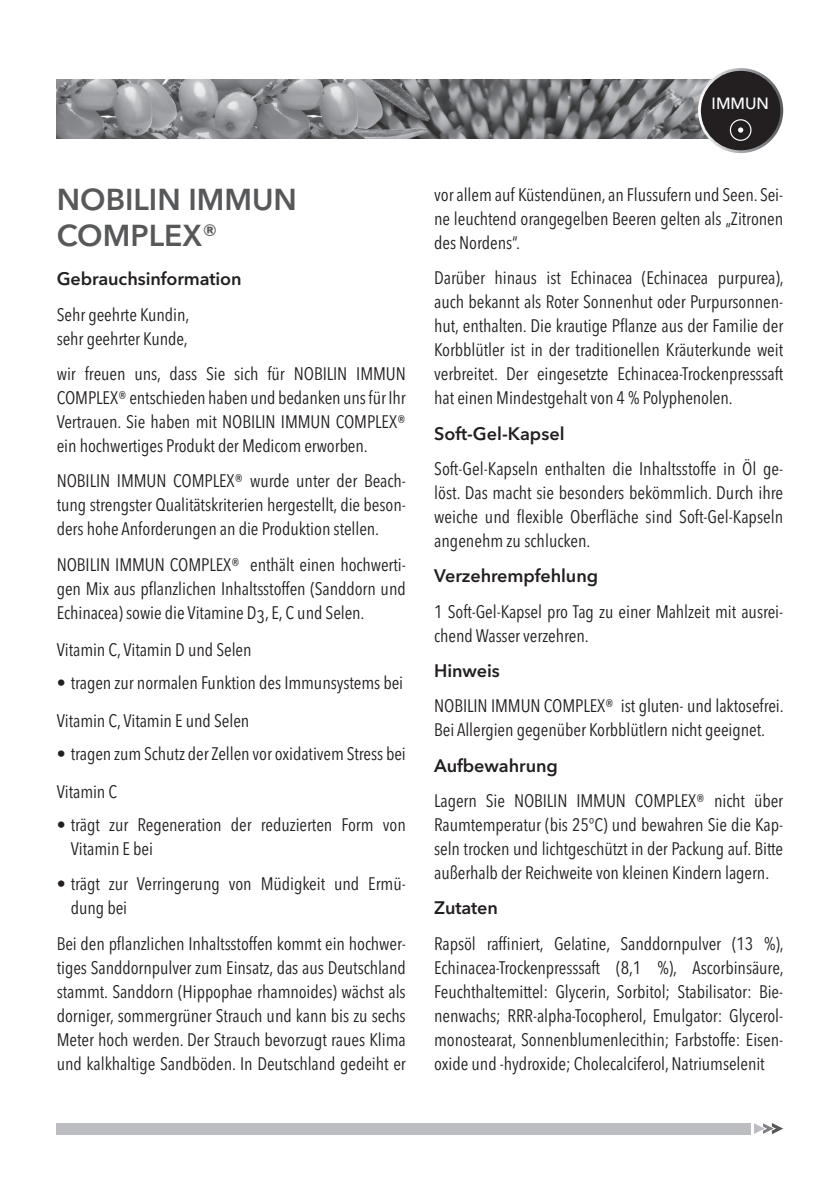
<style>
.page{position:relative;width:840px;height:1191px;background:#fff}
.page>*{position:absolute;margin:0;border:0;box-sizing:border-box;transform-origin:0 0}
.t1{font:600 30px "Avenir Next LT Pro";color:#57585a}
.Texto_Avenir_9pt__10{font:condensed 18px/24px "Avenir Next LT Pro";letter-spacing:-.005em;color:#231f20;text-align:justify}
.Texto_Avenir_9pt__12{font:condensed 18px/24px "Avenir Next LT Pro";letter-spacing:-.005em;color:#231f20}
.Texto_Avenir_9pt__10-2{font:600 18px "Avenir Next LT Pro";letter-spacing:-.005em;color:#231f20}
.t2{font:500 16.2px "Avenir Next LT Pro";color:#fff}
.s1{font-size:26px}
</style>
<div class="page">
<svg style="left:754px;top:1123px;width:28px;height:11px"></svg>
<div style="left:57px;top:1123px;width:693px;height:11px;background:#bcbdc0"></div>
<img style="left:57px;top:79px;width:653px;height:60px">
<svg style="left:697px;top:68px;width:85px;height:85px"></svg>
<div style="left:700px;top:71px;width:80px;height:79px;background:#231f20;border-radius:50%"></div>
<div style="left:729px;top:119px;width:22px;height:22px;border:1px solid #fff;border-radius:50%"></div>
<svg style="left:738px;top:127px;width:4px;height:6px"></svg>
<p class="t2" style="left:711px;top:94px;width:59px">IMMUN</p>
<p class="t1" style="left:57px;top:181px;width:241px">NOBILIN IMMUN</p>
<p class="t1" style="left:57px;top:217px;width:162px">COMPLEX<span class="s1">®</span></p>
<p class="Texto_Avenir_9pt__10-2" style="left:57px;top:268px;width:186px">Gebrauchsinformation</p>
<p class="Texto_Avenir_9pt__10" style="left:57px;top:302px;width:134px">Sehr geehrte Kundin, sehr geehrter Kunde,</p>
<p class="Texto_Avenir_9pt__10" style="left:57px;top:362px;width:350px">wir freuen uns, dass Sie sich für NOBILIN IMMUN COMPLEX® entschieden haben und bedanken uns für Ihr Vertrauen. Sie haben mit NOBILIN IMMUN COMPLEX® ein hochwertiges Produkt der Medicom erworben.</p>
<p class="Texto_Avenir_9pt__10" style="left:57px;top:469px;width:350px">NOBILIN IMMUN COMPLEX® wurde unter der Beach&shy;tung strengster Qualitätskriterien hergestellt, die beson&shy;ders hohe Anforderungen an die Produktion stellen.</p>
<p class="Texto_Avenir_9pt__10" style="left:57px;top:552px;width:350px">NOBILIN IMMUN COMPLEX® enthält einen hochwerti&shy;gen Mix aus pflanzlichen Inhaltsstoffen (Sanddorn und Echinacea) sowie die Vitamine D3, E, C und Selen.</p>
<p class="Texto_Avenir_9pt__10" style="left:57px;top:638px;width:196px">Vitamin C, Vitamin D und Selen</p>
<p class="Texto_Avenir_9pt__10" style="left:57px;top:671px;width:348px">• tragen zur normalen Funktion des Immunsystems bei</p>
<p class="Texto_Avenir_9pt__10" style="left:57px;top:708px;width:194px">Vitamin C, Vitamin E und Selen</p>
<p class="Texto_Avenir_9pt__10" style="left:57px;top:742px;width:350px">• tragen zum Schutz der Zellen vor oxidativem Stress bei</p>
<p class="Texto_Avenir_9pt__10" style="left:57px;top:779px;width:62px">Vitamin C</p>
<p class="Texto_Avenir_9pt__10" style="left:71px;top:812px;width:336px;text-indent:-14px">• trägt zur Regeneration der reduzierten Form von<br>Vitamin E bei</p>
<p class="Texto_Avenir_9pt__10" style="left:71px;top:872px;width:336px;text-indent:-14px">• trägt zur Verringerung von Müdigkeit und Ermü&shy;dung bei</p>
<p class="Texto_Avenir_9pt__10" style="left:57px;top:931px;width:350px">Bei den pflanzlichen Inhaltsstoffen kommt ein hochwer&shy;tiges Sanddornpulver zum Einsatz, das aus Deutschland stammt. Sanddorn (Hippophae rhamnoides) wächst als dorniger, sommergrüner Strauch und kann bis zu sechs Meter hoch werden. Der Strauch bevorzugt raues Klima und kalkhaltige Sandböden. In Deutschland gedeiht er</p>
<p class="Texto_Avenir_9pt__10" style="left:434px;top:182px;width:350px">vor allem auf Küstendünen, an Flussufern und Seen. Sei&shy;ne leuchtend orangegelben Beeren gelten als „Zitronen des Nordens“.</p>
<p class="Texto_Avenir_9pt__10" style="left:434px;top:266px;width:351px">Darüber hinaus ist Echinacea (Echinacea purpurea), auch bekannt als Roter Sonnenhut oder Purpursonnen&shy;hut, enthalten. Die krautige Pflanze aus der Familie der Korbblütler ist in der traditionellen Kräuterkunde weit verbreitet. Der eingesetzte Echinacea-Trockenpresssaft hat einen Mindestgehalt von 4 % Polyphenolen.</p>
<p class="Texto_Avenir_9pt__10-2" style="left:434px;top:422px;width:132px">Soft-Gel-Kapsel</p>
<p class="Texto_Avenir_9pt__10" style="left:434px;top:456px;width:350px">Soft-Gel-Kapseln enthalten die Inhaltsstoffe in Öl ge&shy;löst. Das macht sie besonders bekömmlich. Durch ihre weiche und flexible Oberfläche sind Soft-Gel-Kapseln angenehm zu schlucken.</p>
<p class="Texto_Avenir_9pt__10-2" style="left:434px;top:565px;width:165px">Verzehrempfehlung</p>
<p class="Texto_Avenir_9pt__10" style="left:434px;top:599px;width:350px">1 Soft-Gel-Kapsel pro Tag zu einer Mahlzeit mit ausrei&shy;chend Wasser verzehren.</p>
<p class="Texto_Avenir_9pt__10-2" style="left:434px;top:660px;width:67px">Hinweis</p>
<p class="Texto_Avenir_9pt__12" style="left:434px;top:694px;width:351px">NOBILIN IMMUN COMPLEX® ist gluten- und laktosefrei.<br>Bei Allergien gegenüber Korbblütlern nicht geeignet.</p>
<p class="Texto_Avenir_9pt__10-2" style="left:434px;top:754px;width:125px">Aufbewahrung</p>
<p class="Texto_Avenir_9pt__10" style="left:434px;top:788px;width:350px">Lagern Sie NOBILIN IMMUN COMPLEX® nicht über Raumtemperatur (bis 25°C) und bewahren Sie die Kap&shy;seln trocken und lichtgeschützt in der Packung auf. Bitte außerhalb der Reichweite von kleinen Kindern lagern.</p>
<p class="Texto_Avenir_9pt__10-2" style="left:434px;top:897px;width:65px">Zutaten</p>
<p class="Texto_Avenir_9pt__10" style="left:434px;top:931px;width:351px">Rapsöl raffiniert, Gelatine, Sanddornpulver (13 %), Echinacea-Trockenpresssaft (8,1 %), Ascorbinsäure, Feuchthaltemittel: Glycerin, Sorbitol; Stabilisator: Bie&shy;nenwachs; RRR-alpha-Tocopherol, Emulgator: Glycerol&shy;monostearat, Sonnenblumenlecithin; Farbstoffe: Eisen&shy;oxide und -hydroxide; Cholecalciferol, Natriumselenit</p>
</div>
